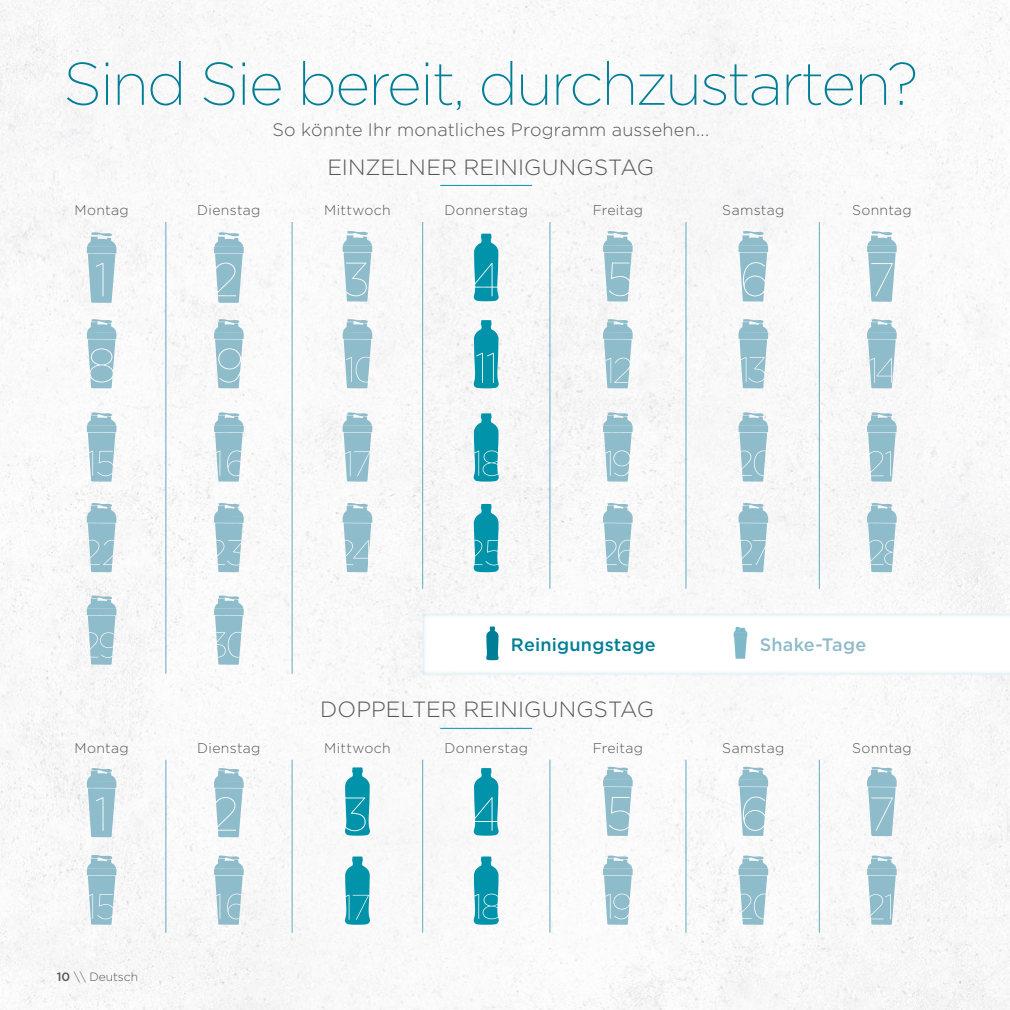
<style>
.page{position:relative;width:1010px;height:1010px;background:#fff}
.page>*{position:absolute;margin:0;border:0;box-sizing:border-box;transform-origin:0 0}
.t1{font:200 60px "Gotham";letter-spacing:-.03em;color:#007e96}
.t2{font:300 22px "Gotham";letter-spacing:.005em;color:#575756}
.t3{font:300 18px "Gotham";letter-spacing:.01em;color:#575756}
.t4{font:500 18px "Gotham";letter-spacing:.015em;color:#007e96}
.t5{font:500 18px "Gotham";letter-spacing:.015em;color:#90bbca}
.t6{font:300 14px "Gotham";letter-spacing:.02em;color:#575756}
.t7{font:300 12px "Gotham";color:#575756}
.s1{font-weight:500}
</style>
<div class="page">
<img style="left:0;top:0;width:1009px;height:1009px">
<hr style="left:165px;top:222px;width:1px;height:451px;background:#5eacbf">
<hr style="left:292px;top:222px;width:1px;height:451px;background:#5eacbf">
<hr style="left:422px;top:222px;width:1px;height:366px;background:#5eacbf">
<hr style="left:549px;top:222px;width:1px;height:366px;background:#5eacbf">
<hr style="left:685px;top:222px;width:1px;height:366px;background:#5eacbf">
<hr style="left:818px;top:222px;width:1px;height:366px;background:#5eacbf">
<hr style="left:165px;top:759px;width:1px;height:173px;background:#5eacbf">
<hr style="left:292px;top:759px;width:1px;height:173px;background:#5eacbf">
<hr style="left:422px;top:759px;width:1px;height:173px;background:#5eacbf">
<hr style="left:549px;top:759px;width:1px;height:173px;background:#5eacbf">
<hr style="left:685px;top:759px;width:1px;height:173px;background:#5eacbf">
<hr style="left:818px;top:759px;width:1px;height:173px;background:#5eacbf">
<div style="left:87px;top:332px;width:29px;height:7px;background:#8fbccb"></div>
<svg style="left:87px;top:319px;width:29px;height:13px"></svg>
<div style="left:87px;top:246px;width:29px;height:7px;background:#8fbccb"></div>
<svg style="left:87px;top:232px;width:29px;height:15px"></svg>
<svg style="left:88px;top:254px;width:27px;height:49px"></svg>
<svg style="left:88px;top:339px;width:27px;height:49px"></svg>
<div style="left:87px;top:425px;width:29px;height:7px;background:#8fbccb"></div>
<svg style="left:87px;top:412px;width:29px;height:13px"></svg>
<div style="left:87px;top:516px;width:29px;height:6px;background:#8fbccb"></div>
<svg style="left:87px;top:503px;width:29px;height:13px"></svg>
<div style="left:87px;top:608px;width:29px;height:7px;background:#8fbccb"></div>
<svg style="left:87px;top:595px;width:29px;height:13px"></svg>
<svg style="left:88px;top:432px;width:27px;height:49px"></svg>
<svg style="left:88px;top:523px;width:27px;height:49px"></svg>
<svg style="left:88px;top:615px;width:27px;height:49px"></svg>
<div style="left:214px;top:246px;width:29px;height:7px;background:#8fbccb"></div>
<svg style="left:214px;top:232px;width:29px;height:15px"></svg>
<svg style="left:215px;top:254px;width:27px;height:49px"></svg>
<div style="left:214px;top:332px;width:29px;height:7px;background:#8fbccb"></div>
<svg style="left:214px;top:319px;width:29px;height:13px"></svg>
<svg style="left:215px;top:339px;width:27px;height:49px"></svg>
<div style="left:214px;top:425px;width:29px;height:7px;background:#8fbccb"></div>
<svg style="left:214px;top:412px;width:29px;height:13px"></svg>
<div style="left:214px;top:516px;width:29px;height:6px;background:#8fbccb"></div>
<svg style="left:214px;top:503px;width:29px;height:13px"></svg>
<div style="left:214px;top:608px;width:29px;height:7px;background:#8fbccb"></div>
<svg style="left:214px;top:595px;width:29px;height:13px"></svg>
<svg style="left:215px;top:523px;width:27px;height:49px"></svg>
<svg style="left:215px;top:615px;width:27px;height:49px"></svg>
<svg style="left:215px;top:432px;width:27px;height:49px"></svg>
<div style="left:866px;top:245px;width:30px;height:7px;background:#8fbccb"></div>
<svg style="left:867px;top:231px;width:28px;height:15px"></svg>
<div style="left:866px;top:332px;width:30px;height:7px;background:#8fbccb"></div>
<svg style="left:867px;top:319px;width:28px;height:13px"></svg>
<div style="left:866px;top:425px;width:30px;height:7px;background:#8fbccb"></div>
<svg style="left:867px;top:412px;width:28px;height:13px"></svg>
<div style="left:866px;top:516px;width:30px;height:6px;background:#8fbccb"></div>
<svg style="left:867px;top:503px;width:28px;height:13px"></svg>
<svg style="left:867px;top:339px;width:28px;height:49px"></svg>
<svg style="left:867px;top:523px;width:28px;height:49px"></svg>
<svg style="left:867px;top:432px;width:28px;height:49px"></svg>
<svg style="left:867px;top:253px;width:28px;height:49px"></svg>
<div style="left:342px;top:245px;width:30px;height:7px;background:#8fbccb"></div>
<svg style="left:343px;top:231px;width:29px;height:14px"></svg>
<div style="left:342px;top:332px;width:30px;height:7px;background:#8fbccb"></div>
<svg style="left:343px;top:319px;width:29px;height:13px"></svg>
<div style="left:342px;top:425px;width:30px;height:7px;background:#8fbccb"></div>
<svg style="left:343px;top:412px;width:29px;height:13px"></svg>
<div style="left:342px;top:516px;width:30px;height:6px;background:#8fbccb"></div>
<svg style="left:343px;top:503px;width:29px;height:13px"></svg>
<svg style="left:343px;top:339px;width:28px;height:49px"></svg>
<svg style="left:343px;top:523px;width:28px;height:49px"></svg>
<svg style="left:343px;top:432px;width:28px;height:49px"></svg>
<svg style="left:343px;top:252px;width:28px;height:49px"></svg>
<div style="left:603px;top:245px;width:29px;height:7px;background:#8fbccb"></div>
<svg style="left:603px;top:231px;width:29px;height:14px"></svg>
<div style="left:603px;top:332px;width:29px;height:7px;background:#8fbccb"></div>
<svg style="left:603px;top:319px;width:29px;height:13px"></svg>
<div style="left:603px;top:425px;width:29px;height:7px;background:#8fbccb"></div>
<svg style="left:603px;top:412px;width:29px;height:13px"></svg>
<div style="left:603px;top:516px;width:29px;height:6px;background:#8fbccb"></div>
<svg style="left:603px;top:503px;width:29px;height:13px"></svg>
<svg style="left:604px;top:339px;width:27px;height:49px"></svg>
<svg style="left:604px;top:523px;width:27px;height:49px"></svg>
<svg style="left:604px;top:432px;width:27px;height:49px"></svg>
<svg style="left:604px;top:252px;width:27px;height:49px"></svg>
<div style="left:738px;top:245px;width:29px;height:7px;background:#8fbccb"></div>
<svg style="left:738px;top:231px;width:29px;height:14px"></svg>
<div style="left:738px;top:332px;width:29px;height:7px;background:#8fbccb"></div>
<svg style="left:738px;top:319px;width:29px;height:13px"></svg>
<div style="left:738px;top:425px;width:29px;height:7px;background:#8fbccb"></div>
<svg style="left:738px;top:412px;width:29px;height:13px"></svg>
<div style="left:738px;top:516px;width:29px;height:6px;background:#8fbccb"></div>
<svg style="left:738px;top:503px;width:29px;height:13px"></svg>
<svg style="left:739px;top:339px;width:27px;height:49px"></svg>
<svg style="left:739px;top:523px;width:27px;height:49px"></svg>
<svg style="left:739px;top:432px;width:27px;height:49px"></svg>
<svg style="left:739px;top:252px;width:27px;height:49px"></svg>
<svg style="left:472px;top:856px;width:27px;height:68px"></svg>
<svg style="left:472px;top:767px;width:27px;height:68px"></svg>
<div style="left:87px;top:868px;width:29px;height:7px;background:#8fbccb"></div>
<svg style="left:88px;top:875px;width:27px;height:49px"></svg>
<svg style="left:87px;top:854px;width:29px;height:14px"></svg>
<div style="left:87px;top:780px;width:29px;height:7px;background:#8fbccb"></div>
<svg style="left:87px;top:767px;width:29px;height:14px"></svg>
<svg style="left:88px;top:788px;width:27px;height:49px"></svg>
<div style="left:214px;top:868px;width:29px;height:7px;background:#8fbccb"></div>
<svg style="left:214px;top:855px;width:29px;height:13px"></svg>
<svg style="left:215px;top:875px;width:27px;height:49px"></svg>
<div style="left:214px;top:780px;width:29px;height:7px;background:#8fbccb"></div>
<svg style="left:214px;top:767px;width:29px;height:14px"></svg>
<svg style="left:215px;top:788px;width:27px;height:49px"></svg>
<div style="left:866px;top:868px;width:30px;height:7px;background:#8fbccb"></div>
<svg style="left:867px;top:855px;width:28px;height:13px"></svg>
<svg style="left:867px;top:875px;width:28px;height:49px"></svg>
<div style="left:866px;top:779px;width:30px;height:7px;background:#8fbccb"></div>
<svg style="left:867px;top:766px;width:28px;height:14px"></svg>
<svg style="left:867px;top:787px;width:28px;height:48px"></svg>
<div style="left:603px;top:868px;width:29px;height:7px;background:#8fbccb"></div>
<svg style="left:603px;top:855px;width:29px;height:13px"></svg>
<svg style="left:604px;top:875px;width:27px;height:49px"></svg>
<div style="left:603px;top:779px;width:29px;height:7px;background:#8fbccb"></div>
<svg style="left:603px;top:766px;width:29px;height:13px"></svg>
<svg style="left:604px;top:786px;width:27px;height:49px"></svg>
<div style="left:738px;top:868px;width:29px;height:7px;background:#8fbccb"></div>
<svg style="left:738px;top:855px;width:29px;height:13px"></svg>
<svg style="left:739px;top:875px;width:27px;height:49px"></svg>
<div style="left:738px;top:779px;width:29px;height:7px;background:#8fbccb"></div>
<svg style="left:738px;top:766px;width:29px;height:13px"></svg>
<svg style="left:739px;top:786px;width:27px;height:49px"></svg>
<svg style="left:344px;top:767px;width:27px;height:68px"></svg>
<svg style="left:344px;top:856px;width:27px;height:68px"></svg>
<svg style="left:472px;top:320px;width:27px;height:68px"></svg>
<svg style="left:472px;top:233px;width:27px;height:68px"></svg>
<svg style="left:473px;top:504px;width:26px;height:68px;background:#35a8ba"></svg>
<svg style="left:472px;top:413px;width:27px;height:68px"></svg>
<svg style="left:485px;top:626px;width:14px;height:34px"></svg>
<hr style="left:440px;top:185px;width:92px;height:1px;background:#0093aa">
<hr style="left:440px;top:727px;width:92px;height:1px;background:#0093aa">
<hr style="left:733px;top:632px;width:14px;height:4px;background:#7fb9c9">
<svg style="left:733px;top:626px;width:13px;height:32px"></svg>
<h1 class="t1" style="left:63px;top:46px;width:856px">Sind Sie bereit, durchzustarten?</h1>
<p class="t3" style="left:272px;top:119px;width:438px">So könnte Ihr monatliches Programm aussehen...</p>
<h2 class="t2" style="left:327px;top:153px;width:328px">EINZELNER REINIGUNGSTAG</h2>
<p class="t6" style="left:75px;top:201px;width:56px">Montag</p>
<p class="t6" style="left:197px;top:201px;width:65px">Dienstag</p>
<p class="t6" style="left:324px;top:201px;width:68px">Mittwoch</p>
<p class="t6" style="left:444px;top:201px;width:85px">Donnerstag</p>
<p class="t6" style="left:592px;top:201px;width:52px">Freitag</p>
<p class="t6" style="left:722px;top:201px;width:64px">Samstag</p>
<p class="t6" style="left:851px;top:201px;width:61px">Sonntag</p>
<p class="t4" style="left:510px;top:633px;width:146px">Reinigungstage</p>
<h2 class="t2" style="left:320px;top:694px;width:335px">DOPPELTER REINIGUNGSTAG</h2>
<p class="t5" style="left:759px;top:633px;width:108px">Shake-Tage</p>
<p class="t6" style="left:75px;top:739px;width:56px">Montag</p>
<p class="t6" style="left:197px;top:739px;width:65px">Dienstag</p>
<p class="t6" style="left:324px;top:739px;width:68px">Mittwoch</p>
<p class="t6" style="left:444px;top:739px;width:85px">Donnerstag</p>
<p class="t6" style="left:592px;top:739px;width:52px">Freitag</p>
<p class="t6" style="left:722px;top:739px;width:64px">Samstag</p>
<p class="t6" style="left:851px;top:739px;width:61px">Sonntag</p>
<p class="t7" style="left:57px;top:969px;width:83px"><span class="s1">10</span> \\ Deutsch</p>
</div>
